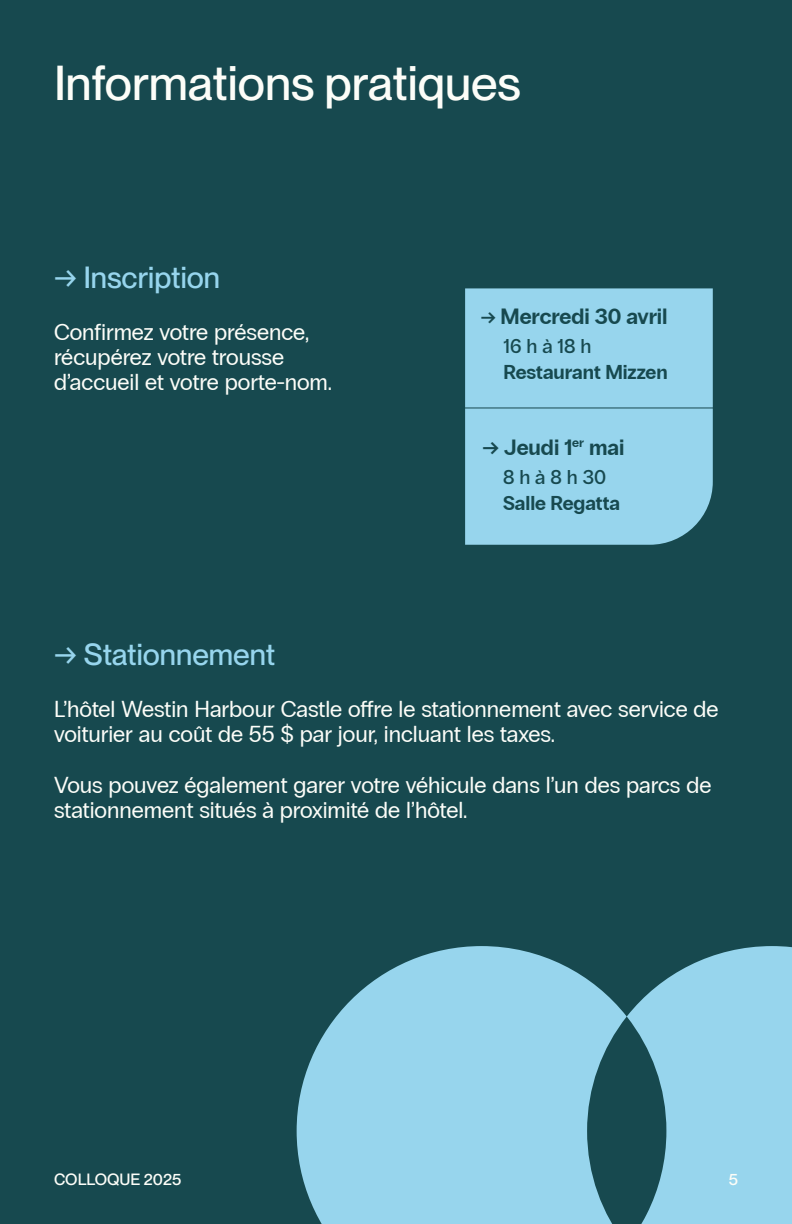
<style>
.page{position:relative;width:792px;height:1224px;background:#17494f}
.page>*{position:absolute;margin:0;border:0;box-sizing:border-box;transform-origin:0 0}
.t1{font:500 48px "PP Neue Montreal";color:#fcfdf8}
.t2{font:500 30px "PP Neue Montreal Arabic";color:#97d5ed}
.t3{font:23px/25.2px "PP Radio Grotesk";color:#fcfdf8}
.t4{font:700 22px "PP Radio Grotesk";color:#17494f}
.t5{font:700 20px "PP Radio Grotesk";letter-spacing:-.005em;color:#17494f}
.t6{font:500 20px "PP Radio Grotesk";color:#17494f}
.t7{font:500 16px "PP Neue Montreal";color:#fcfdf8}
.s1{font-size:20px}
</style>
<div class="page">
<div style="left:465px;top:288px;width:248px;height:257px;background:#97d5ed"></div>
<hr style="left:442px;top:407px;width:296px;height:1px;background:#17494f">
<svg style="left:297px;top:946px;width:330px;height:278px;fill:#97d5ed"></svg>
<svg style="left:627px;top:946px;width:165px;height:278px;fill:#97d5ed"></svg>
<h1 class="t1" style="left:54px;top:55px;width:469px">Informations pratiques</h1>
<h2 class="t2" style="left:54px;top:260px;width:168px">→ Inscription</h2>
<p class="t3" style="left:54px;top:319px;width:279px">Confirmez votre présence, récupérez votre trousse d’accueil et votre porte-nom.</p>
<h2 class="t2" style="left:54px;top:637px;width:223px">→ Stationnement</h2>
<p class="t4" style="left:481px;top:303px;width:188px"><span class="s1">→</span> Mercredi 30 avril</p>
<p class="t6" style="left:504px;top:335px;width:89px">16 h à 18 h</p>
<p class="t5" style="left:504px;top:361px;width:166px">Restaurant Mizzen</p>
<p class="t4" style="left:482px;top:434px;width:144px">→ Jeudi 1<sup>er</sup> mai</p>
<p class="t6" style="left:503px;top:466px;width:104px">8 h à 8 h 30</p>
<p class="t5" style="left:503px;top:492px;width:118px">Salle Regatta</p>
<p class="t3" style="left:54px;top:697px;width:666px">L’hôtel Westin Harbour Castle offre le stationnement avec service de voiturier au coût de 55 $ par jour, incluant les taxes.</p>
<p class="t3" style="left:54px;top:773px;width:659px">Vous pouvez également garer votre véhicule dans l’un des parcs de stationnement situés à proximité de l’hôtel.</p>
<p class="t7" style="left:54px;top:1170px;width:129px">COLLOQUE 2025</p>
<p class="t7" style="left:729px;top:1170px;width:11px">5</p>
</div>
